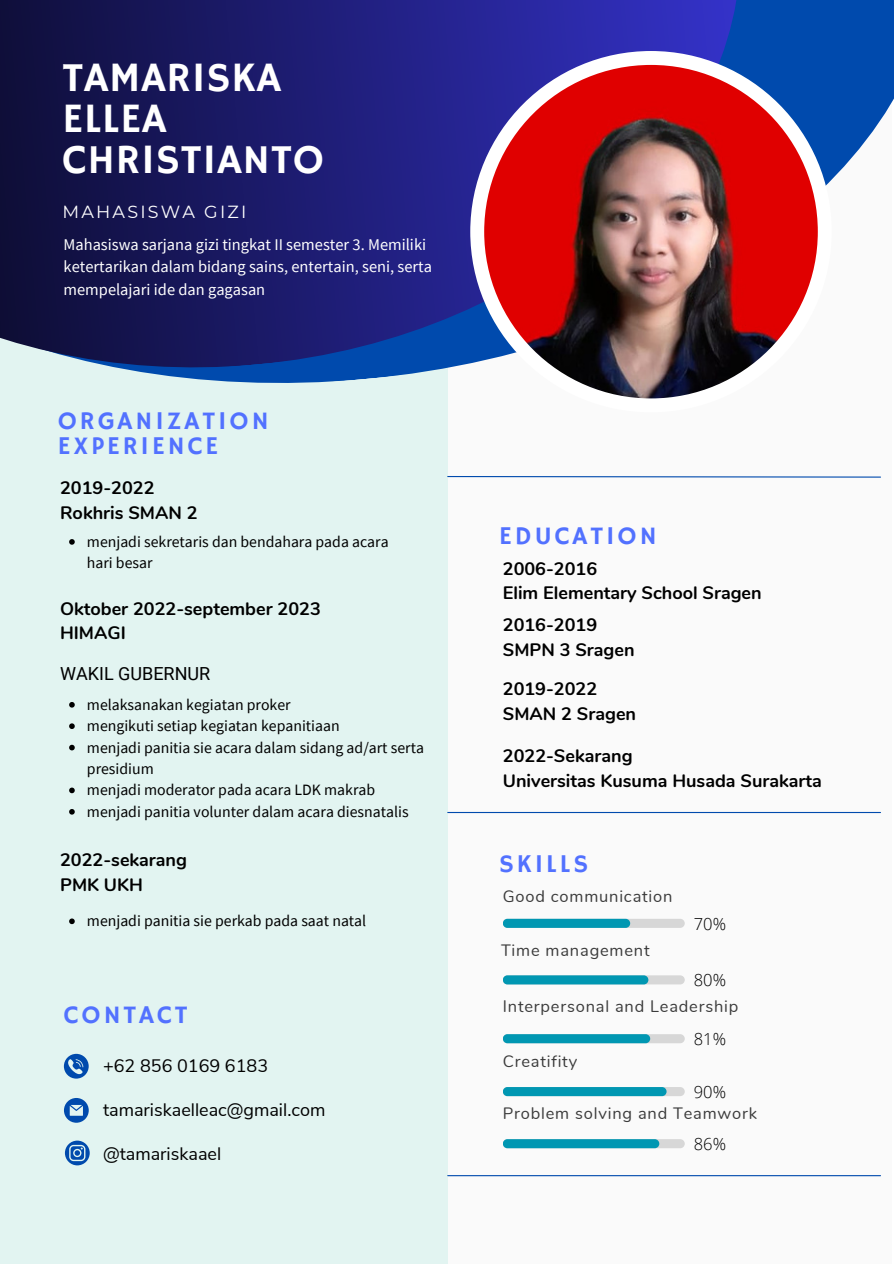
<style>
.page{position:relative;width:894px;height:1264px;background:#fff}
.page>*{position:absolute;margin:0;border:0;box-sizing:border-box;transform-origin:0 0}
.t1{font:41.7px/41.2px "Hammersmith One";letter-spacing:.02em;color:#fff}
.t2{font:25.5px/24.8px "Hammersmith One";letter-spacing:.115em;color:#5271ff}
.t3{font:700 18px "Nunito";color:#000}
.t4{font:18px "Nunito Sans";color:#000}
.t5{font:18px "Roboto";color:#000}
.t6{font:17.55px "Montserrat";letter-spacing:.125em;color:#fff}
.t7{font:16.5px "Nunito";letter-spacing:.05em;color:#3b3b3b}
.t8{font:300 16.5px "Open Sans";color:#000}
.t9{font:16.35px/22.5px "Source Sans Pro";color:#fff}
.t10{font:15.75px/21.5px "Source Sans Pro";color:#000}
</style>
<div class="page">
<div style="left:444px;top:78px;width:447px;height:1185px;background:#fafafa"></div>
<div style="left:0;top:0;width:447px;height:1263px;background:#e2f4f1"></div>
<div style="left:502px;top:918px;width:182px;height:9px;background:#d7d7d7;border-radius:5px"></div>
<div style="left:502px;top:918px;width:128px;height:9px;background:#0097b2;border-radius:5px"></div>
<svg style="left:447px;top:0;width:446px;height:410px"></svg>
<svg style="left:0;top:0;width:759px;height:391px;background:#252977"></svg>
<div style="left:502px;top:975px;width:182px;height:9px;background:#d7d7d7;border-radius:5px"></div>
<div style="left:502px;top:975px;width:146px;height:9px;background:#0097b2;border-radius:5px"></div>
<div style="left:502px;top:1034px;width:182px;height:9px;background:#d7d7d7;border-radius:5px"></div>
<div style="left:502px;top:1034px;width:148px;height:9px;background:#0097b2;border-radius:5px"></div>
<div style="left:470px;top:51px;width:361px;height:361px;background:#fff;border-radius:50%"></div>
<img style="left:484px;top:65px;width:333px;height:333px;border-radius:50%">
<svg style="left:64px;top:1053px;width:25px;height:25px"></svg>
<svg style="left:64px;top:1098px;width:25px;height:24px"></svg>
<hr style="left:447px;top:1175px;width:433px;height:1px;background:#004aad">
<hr style="left:447px;top:812px;width:433px;height:1px;background:#004aad">
<svg style="left:447px;top:475px;width:434px;height:3px"></svg>
<svg style="left:65px;top:1140px;width:25px;height:25px"></svg>
<svg style="left:69px;top:539px;width:6px;height:5px"></svg>
<svg style="left:69px;top:702px;width:6px;height:5px"></svg>
<svg style="left:69px;top:723px;width:6px;height:6px"></svg>
<svg style="left:69px;top:744px;width:6px;height:6px"></svg>
<svg style="left:69px;top:787px;width:6px;height:6px"></svg>
<svg style="left:69px;top:809px;width:6px;height:5px"></svg>
<svg style="left:69px;top:918px;width:6px;height:6px"></svg>
<div style="left:502px;top:1087px;width:182px;height:9px;background:#d7d7d7;border-radius:5px"></div>
<div style="left:502px;top:1087px;width:164px;height:9px;background:#0097b2;border-radius:5px"></div>
<div style="left:502px;top:1139px;width:182px;height:9px;background:#d7d7d7;border-radius:5px"></div>
<div style="left:502px;top:1139px;width:157px;height:9px;background:#0097b2;border-radius:5px"></div>
<p class="t1" style="left:62px;top:59px;width:263px">TAMARISKA<br>ELLEA<br>CHRISTIANTO</p>
<p class="t6" style="left:62px;top:201px;width:185px">MAHASISWA GIZI</p>
<p class="t9" style="left:64px;top:232px;width:370px">Mahasiswa sarjana gizi tingkat II semester 3. Memiliki ketertarikan dalam bidang sains, entertain, seni, serta mempelajari ide dan gagasan</p>
<p class="t2" style="left:58px;top:410px;width:212px">ORGANIZATION<br>EXPERIENCE</p>
<p class="t3" style="left:60px;top:475px;width:96px">2019-2022</p>
<p class="t3" style="left:60px;top:500px;width:139px">Rokhris SMAN 2</p>
<p class="t10" style="left:87px;top:530px;width:303px">menjadi sekretaris dan bendahara pada acara hari besar</p>
<p class="t3" style="left:60px;top:596px;width:262px">Oktober 2022-september 2023</p>
<p class="t3" style="left:60px;top:621px;width:67px">HIMAGI</p>
<p class="t5" style="left:60px;top:663px;width:152px">WAKIL GUBERNUR</p>
<p class="t10" style="left:87px;top:693px;width:205px">melaksanakan kegiatan proker</p>
<p class="t10" style="left:87px;top:715px;width:254px">mengikuti setiap kegiatan kepanitiaan</p>
<p class="t10" style="left:87px;top:736px;width:338px">menjadi panitia sie acara dalam sidang ad/art serta presidium</p>
<p class="t10" style="left:87px;top:779px;width:289px">menjadi moderator pada acara LDK makrab</p>
<p class="t10" style="left:87px;top:800px;width:323px">menjadi panitia volunter dalam acara diesnatalis</p>
<p class="t3" style="left:60px;top:848px;width:128px">2022-sekarang</p>
<p class="t3" style="left:60px;top:872px;width:84px">PMK UKH</p>
<p class="t10" style="left:87px;top:910px;width:281px">menjadi panitia sie perkab pada saat natal</p>
<p class="t2" style="left:64px;top:1003px;width:125px">CONTACT</p>
<p class="t4" style="left:103px;top:1053px;width:167px">+62 856 0169 6183</p>
<p class="t4" style="left:103px;top:1097px;width:224px">tamariskaelleac@gmail.com</p>
<p class="t4" style="left:103px;top:1141px;width:120px">@tamariskaael</p>
<p class="t2" style="left:499px;top:525px;width:159px">EDUCATION</p>
<p class="t3" style="left:502px;top:556px;width:96px">2006-2016</p>
<p class="t3" style="left:502px;top:581px;width:260px">Elim Elementary School Sragen</p>
<p class="t3" style="left:502px;top:613px;width:96px">2016-2019</p>
<p class="t3" style="left:502px;top:638px;width:133px">SMPN 3 Sragen</p>
<p class="t3" style="left:502px;top:677px;width:96px">2019-2022</p>
<p class="t3" style="left:502px;top:702px;width:135px">SMAN 2 Sragen</p>
<p class="t3" style="left:502px;top:743px;width:131px">2022-Sekarang</p>
<p class="t3" style="left:502px;top:768px;width:320px">Universitas Kusuma Husada Surakarta</p>
<p class="t2" style="left:499px;top:852px;width:91px">SKILLS</p>
<p class="t7" style="left:502px;top:885px;width:171px">Good communication</p>
<p class="t7" style="left:501px;top:938px;width:150px">Time management</p>
<p class="t8" style="left:693px;top:912px;width:34px">70%</p>
<p class="t8" style="left:693px;top:968px;width:34px">80%</p>
<p class="t7" style="left:502px;top:995px;width:237px">Interpersonal and Leadership</p>
<p class="t7" style="left:502px;top:1050px;width:76px">Creatifity</p>
<p class="t8" style="left:693px;top:1027px;width:34px">81%</p>
<p class="t8" style="left:693px;top:1080px;width:34px">90%</p>
<p class="t7" style="left:502px;top:1102px;width:256px">Problem solving and Teamwork</p>
<p class="t8" style="left:693px;top:1132px;width:34px">86%</p>
</div>
